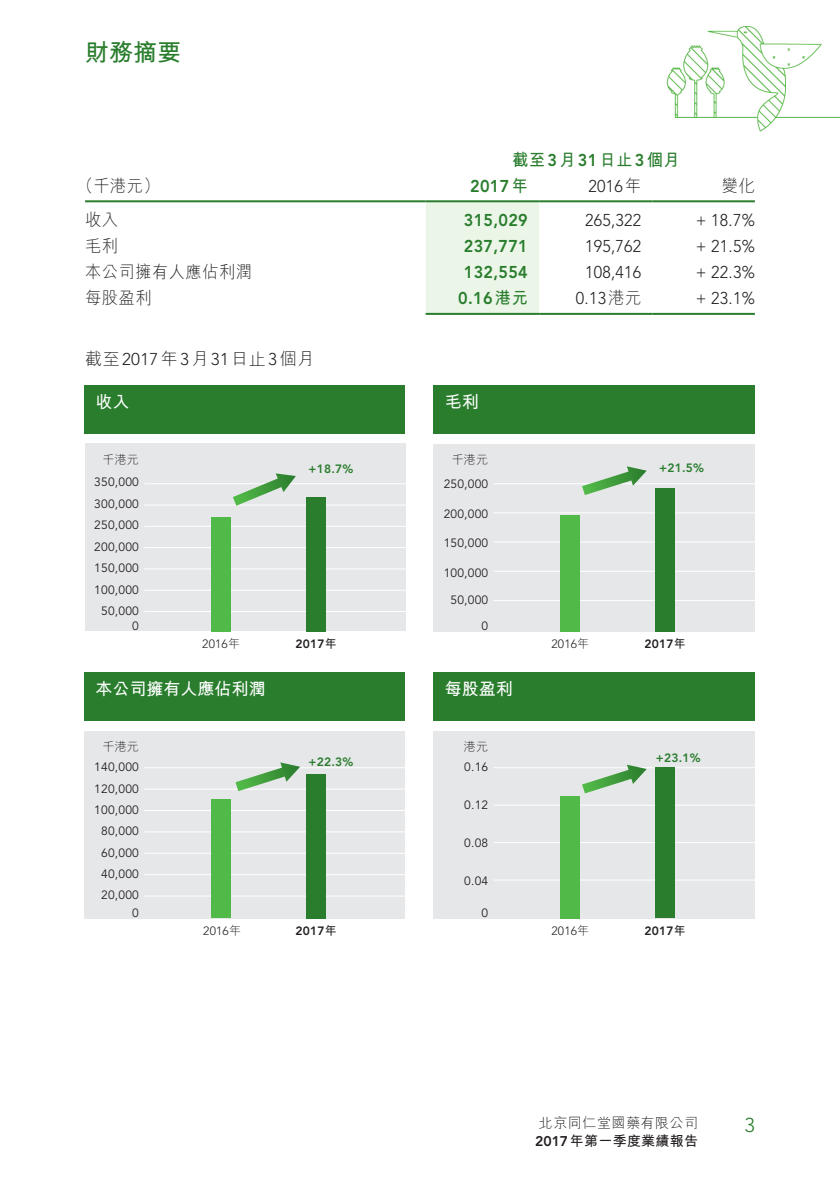
<style>
.page{position:relative;width:840px;height:1191px;background:#fff}
.page>*{position:absolute;margin:0;border:0;box-sizing:border-box;transform-origin:0 0}
.t1{font:700 24px "M Hei HK";color:#297d2d}
.t2{font:300 20px "Avenir LT Std";color:#297d2d}
._50_Table_txt{font:300 17px "Avenir LT Std";letter-spacing:.015em;color:#231f20;scale:.95 1}
._50_Table_txt-2{font:800 17px "Avenir LT Std";letter-spacing:.02em;color:#297d2d;scale:.95 1}
._50_Table_txt-3{font:300 17px "M Hei HK";letter-spacing:.035em;color:#231f20;scale:.95 1}
.t3{font:700 17px "M Hei HK";color:#fff}
._00_txt{font:300 17px "M Hei HK";color:#231f20}
._50_Table_txt-4{font:700 17px "M Hei HK";color:#297d2d;scale:.95 1}
.t4{font:700 14px "M Hei HK";letter-spacing:.02em;color:#231f20}
.t5{font:300 14px "M Hei HK";letter-spacing:.035em;color:#231f20}
.t6{font:12px "Avenir LT Std";letter-spacing:.015em;color:#231f20}
.t7{font:800 12px "Avenir LT Std";letter-spacing:.02em;color:#297d2d}
.t8{font:300 12px "Avenir LT Std";letter-spacing:.015em;color:#231f20}
.t9{font:800 12px "Avenir LT Std";letter-spacing:.02em;color:#231f20}
.t10{font:300 12px "M Hei HK";letter-spacing:.015em;color:#231f20}
.s1{font-family:"Avenir LT Std";font-weight:800}
.s2{font-family:"M Hei HK";font-weight:700}
.s3{font-family:"M Hei HK"}
.s4{font-family:"Avenir LT Std"}
</style>
<div class="page">
<img style="left:748px;top:26px;width:91px;height:106px">
<img style="left:666px;top:26px;width:82px;height:91px">
<hr style="left:775px;top:117px;width:64px;height:1px;background:#51b948">
<hr style="left:674px;top:117px;width:83px;height:1px;background:#51b948">
<div style="left:425px;top:202px;width:114px;height:111px;background:#ebf5e8"></div>
<hr style="left:85px;top:200px;width:340px;height:2px;background:#297d2d">
<hr style="left:425px;top:200px;width:114px;height:2px;background:#297d2d">
<hr style="left:539px;top:200px;width:113px;height:2px;background:#297d2d">
<hr style="left:652px;top:200px;width:102px;height:2px;background:#297d2d">
<hr style="left:425px;top:313px;width:114px;height:2px;background:#297d2d">
<hr style="left:539px;top:313px;width:113px;height:2px;background:#297d2d">
<hr style="left:652px;top:313px;width:102px;height:2px;background:#297d2d">
<div style="left:84px;top:385px;width:320px;height:49px;background:#297d2d"></div>
<div style="left:84px;top:672px;width:320px;height:48px;background:#297d2d"></div>
<div style="left:433px;top:385px;width:321px;height:49px;background:#297d2d"></div>
<div style="left:433px;top:672px;width:321px;height:48px;background:#297d2d"></div>
<div style="left:85px;top:443px;width:320px;height:187px;background:#e6e7e9"></div>
<div style="left:84px;top:731px;width:320px;height:187px;background:#e6e7e9"></div>
<div style="left:433px;top:444px;width:321px;height:187px;background:#e6e7e9"></div>
<div style="left:433px;top:731px;width:321px;height:187px;background:#e6e7e9"></div>
<hr style="left:493px;top:879px;width:267px;height:1px;background:#fff">
<hr style="left:144px;top:895px;width:267px;height:1px;background:#fff">
<hr style="left:493px;top:600px;width:267px;height:1px;background:#fff">
<hr style="left:144px;top:568px;width:267px;height:1px;background:#fff">
<hr style="left:144px;top:611px;width:267px;height:1px;background:#fff">
<hr style="left:144px;top:788px;width:267px;height:1px;background:#fff">
<hr style="left:144px;top:810px;width:267px;height:1px;background:#fff">
<hr style="left:144px;top:831px;width:267px;height:1px;background:#fff">
<hr style="left:493px;top:541px;width:267px;height:1px;background:#fff">
<hr style="left:493px;top:512px;width:267px;height:1px;background:#fff">
<hr style="left:493px;top:842px;width:267px;height:1px;background:#fff">
<hr style="left:493px;top:804px;width:267px;height:1px;background:#fff">
<hr style="left:144px;top:852px;width:267px;height:1px;background:#fff">
<hr style="left:144px;top:874px;width:267px;height:1px;background:#fff">
<hr style="left:493px;top:571px;width:267px;height:1px;background:#fff">
<hr style="left:144px;top:526px;width:267px;height:1px;background:#fff">
<hr style="left:144px;top:547px;width:267px;height:1px;background:#fff">
<hr style="left:144px;top:589px;width:267px;height:1px;background:#fff">
<hr style="left:144px;top:504px;width:267px;height:1px;background:#fff">
<hr style="left:493px;top:767px;width:267px;height:1px;background:#fff">
<hr style="left:144px;top:767px;width:267px;height:1px;background:#fff">
<hr style="left:493px;top:483px;width:267px;height:1px;background:#fff">
<hr style="left:144px;top:483px;width:267px;height:1px;background:#fff">
<div style="left:211px;top:517px;width:20px;height:114px;background:#51b948"></div>
<div style="left:211px;top:799px;width:20px;height:119px;background:#51b948"></div>
<div style="left:560px;top:515px;width:20px;height:116px;background:#51b948"></div>
<div style="left:560px;top:796px;width:20px;height:122px;background:#51b948"></div>
<div style="left:306px;top:497px;width:20px;height:134px;background:#297d2d"></div>
<div style="left:655px;top:488px;width:19px;height:143px;background:#297d2d"></div>
<div style="left:655px;top:767px;width:19px;height:151px;background:#297d2d"></div>
<svg style="left:233px;top:473px;width:63px;height:33px"></svg>
<svg style="left:582px;top:764px;width:64px;height:29px"></svg>
<svg style="left:582px;top:466px;width:64px;height:29px"></svg>
<div style="left:306px;top:774px;width:20px;height:144px;background:#297d2d"></div>
<svg style="left:235px;top:762px;width:65px;height:29px"></svg>
<p class="t1" style="left:85px;top:35px;width:97px">財務摘要</p>
<p class="_50_Table_txt-4" style="left:512px;top:147px;width:178px">截至<span class="s1">3</span>月<span class="s1">31</span>日止<span class="s1">3</span>個月</p>
<p class="_50_Table_txt-3" style="left:77px;top:177px;width:88px">（千港元）</p>
<p class="_50_Table_txt-2" style="left:470px;top:176px;width:62px">2017<span class="s2">年</span></p>
<p class="_50_Table_txt" style="left:588px;top:176px;width:57px">2016<span class="s3">年</span></p>
<p class="_50_Table_txt-3" style="left:721px;top:177px;width:36px">變化</p>
<p class="_50_Table_txt-3" style="left:85px;top:211px;width:36px">收入</p>
<p class="_50_Table_txt-2" style="left:463px;top:210px;width:69px">315,029</p>
<p class="_50_Table_txt" style="left:585px;top:210px;width:61px">265,322</p>
<p class="_50_Table_txt" style="left:695px;top:210px;width:64px">+ 18.7%</p>
<p class="_50_Table_txt-3" style="left:85px;top:237px;width:36px">毛利</p>
<p class="_50_Table_txt-2" style="left:463px;top:236px;width:69px">237,771</p>
<p class="_50_Table_txt" style="left:585px;top:236px;width:61px">195,762</p>
<p class="_50_Table_txt" style="left:695px;top:236px;width:64px">+ 21.5%</p>
<p class="_50_Table_txt-3" style="left:85px;top:263px;width:177px">本公司擁有人應佔利潤</p>
<p class="_50_Table_txt-2" style="left:463px;top:262px;width:69px">132,554</p>
<p class="_50_Table_txt" style="left:585px;top:262px;width:61px">108,416</p>
<p class="_50_Table_txt" style="left:695px;top:262px;width:64px">+ 22.3%</p>
<p class="_50_Table_txt-3" style="left:85px;top:289px;width:71px">每股盈利</p>
<p class="_50_Table_txt-2" style="left:458px;top:288px;width:75px">0.16<span class="s2">港元</span></p>
<p class="_50_Table_txt" style="left:575px;top:288px;width:70px">0.13<span class="s3">港元</span></p>
<p class="_50_Table_txt" style="left:695px;top:288px;width:64px">+ 23.1%</p>
<p class="_00_txt" style="left:85px;top:350px;width:230px">截至<span class="s4">2017</span>年<span class="s4">3</span>月<span class="s4">31</span>日止<span class="s4">3</span>個月</p>
<p class="t3" style="left:96px;top:389px;width:35px">收入</p>
<p class="t3" style="left:444px;top:389px;width:35px">毛利</p>
<p class="t10" style="left:102px;top:453px;width:38px">千港元</p>
<p class="t10" style="left:451px;top:453px;width:38px">千港元</p>
<p class="t7" style="left:308px;top:462px;width:46px">+18.7%</p>
<p class="t7" style="left:659px;top:461px;width:46px">+21.5%</p>
<p class="t6" style="left:94px;top:475px;width:46px">350,000</p>
<p class="t6" style="left:94px;top:497px;width:46px">300,000</p>
<p class="t6" style="left:94px;top:518px;width:46px">250,000</p>
<p class="t6" style="left:94px;top:540px;width:46px">200,000</p>
<p class="t6" style="left:94px;top:561px;width:46px">150,000</p>
<p class="t6" style="left:94px;top:583px;width:46px">100,000</p>
<p class="t6" style="left:101px;top:604px;width:39px">50,000</p>
<p class="t6" style="left:132px;top:619px;width:8px">0</p>
<p class="t6" style="left:443px;top:477px;width:46px">250,000</p>
<p class="t6" style="left:443px;top:507px;width:46px">200,000</p>
<p class="t6" style="left:443px;top:536px;width:46px">150,000</p>
<p class="t6" style="left:443px;top:566px;width:46px">100,000</p>
<p class="t6" style="left:450px;top:593px;width:39px">50,000</p>
<p class="t6" style="left:481px;top:619px;width:8px">0</p>
<p class="t8" style="left:202px;top:637px;width:39px">2016<span class="s3">年</span></p>
<p class="t9" style="left:295px;top:637px;width:43px">2017<span class="s2">年</span></p>
<p class="t8" style="left:551px;top:637px;width:39px">2016<span class="s3">年</span></p>
<p class="t9" style="left:644px;top:637px;width:43px">2017<span class="s2">年</span></p>
<p class="t3" style="left:96px;top:676px;width:171px">本公司擁有人應佔利潤</p>
<p class="t3" style="left:444px;top:676px;width:69px">每股盈利</p>
<p class="t10" style="left:102px;top:740px;width:38px">千港元</p>
<p class="t6" style="left:94px;top:760px;width:46px">140,000</p>
<p class="t6" style="left:94px;top:781px;width:46px">120,000</p>
<p class="t6" style="left:94px;top:802px;width:46px">100,000</p>
<p class="t6" style="left:101px;top:824px;width:39px">80,000</p>
<p class="t6" style="left:101px;top:845px;width:39px">60,000</p>
<p class="t7" style="left:308px;top:754px;width:46px">+22.3%</p>
<p class="t10" style="left:463px;top:740px;width:26px">港元</p>
<p class="t6" style="left:464px;top:760px;width:25px">0.16</p>
<p class="t6" style="left:464px;top:798px;width:25px">0.12</p>
<p class="t6" style="left:464px;top:835px;width:25px">0.08</p>
<p class="t7" style="left:655px;top:751px;width:46px">+23.1%</p>
<p class="t6" style="left:101px;top:867px;width:39px">40,000</p>
<p class="t6" style="left:464px;top:873px;width:25px">0.04</p>
<p class="t6" style="left:101px;top:888px;width:39px">20,000</p>
<p class="t6" style="left:132px;top:906px;width:8px">0</p>
<p class="t6" style="left:481px;top:906px;width:8px">0</p>
<p class="t8" style="left:203px;top:924px;width:39px">2016<span class="s3">年</span></p>
<p class="t9" style="left:295px;top:923px;width:43px">2017<span class="s2">年</span></p>
<p class="t8" style="left:551px;top:924px;width:39px">2016<span class="s3">年</span></p>
<p class="t9" style="left:644px;top:923px;width:43px">2017<span class="s2">年</span></p>
<p class="t5" style="left:538px;top:1115px;width:161px">北京同仁堂國藥有限公司</p>
<p class="t4" style="left:535px;top:1130px;width:164px"><span class="s1">2017</span>年第一季度業績報告</p>
<p class="t2" style="left:744px;top:1113px;width:12px">3</p>
</div>
